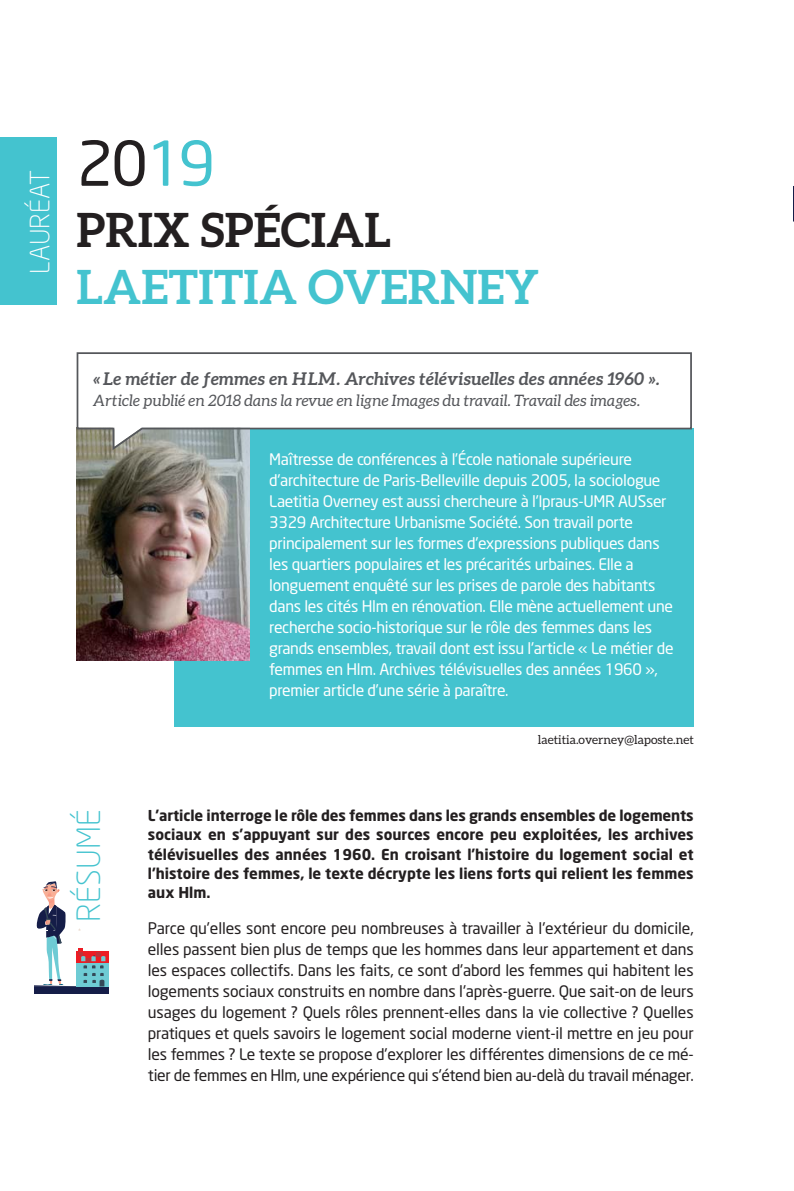
<style>
.page{position:relative;width:794px;height:1191px;background:#fff}
.page>*{position:absolute;margin:0;border:0;box-sizing:border-box;transform-origin:0 0}
.t1{font:61.07px "Neo Sans";color:#231f20}
.t2{font:700 47.07px "Aleo";color:#44c3cf}
.t3{font:700 47.07px "Aleo";color:#231f20}
.t4{font:300 31.5px "Neo Sans";color:#44c3cf}
.t5{font:300 26.25px "Neo Sans";color:#fff}
.t6{font:italic 700 17.5px "Aleo";color:#55575b}
.t7{font:15.75px/21px "Neo Sans";letter-spacing:-.02em;color:#fff}
.t8{font:15.75px/21px "Neo Sans";letter-spacing:-.015em;color:#231f20;text-align:justify}
.t9{font:italic 15.75px "Aleo";color:#55575b}
.t10{font:700 14.88px/19.2px "Neo Sans";color:#231f20;text-align:justify}
.t11{font:12.25px "Aleo";color:#231f20}
.s1{color:#44c3cf}
</style>
<div class="page">
<div style="left:175px;top:428px;width:518px;height:298px;background:#44c3cf"></div>
<img style="left:77px;top:450px;width:172px;height:210px">
<svg style="left:77px;top:352px;width:615px;height:98px"></svg>
<div style="left:0;top:137px;width:57px;height:168px;background:#44c3cf"></div>
<svg style="left:793px;top:186px;width:1px;height:35px"></svg>
<svg style="left:34px;top:881px;width:75px;height:112px"></svg>
<h3 class="t5" style="left:30px;top:273px;width:105px;rotate:-90deg">LAURÉAT</h3>
<h1 class="t1" style="left:77px;top:140px;width:140px">20<span class="s1">19</span></h1>
<h2 class="t3" style="left:77px;top:212px;width:316px">PRIX SPÉCIAL</h2>
<h2 class="t2" style="left:77px;top:268px;width:464px">LAETITIA OVERNEY</h2>
<p class="t6" style="left:93px;top:371px;width:568px">« Le métier de femmes en HLM. Archives télévisuelles des années 1960 ».</p>
<p class="t9" style="left:93px;top:394px;width:548px">Article publié en 2018 dans la revue en ligne Images du travail. Travail des images.</p>
<p class="t7" style="left:269px;top:450px;width:406px">Maîtresse de conférences à l’École nationale supérieure d'architecture de Paris-Belleville depuis 2005, la sociologue Laetitia Overney est aussi chercheure à l'Ipraus-UMR AUSser 3329 Architecture Urbanisme Société. Son travail porte principalement sur les formes d'expressions publiques dans les quartiers populaires et les précarités urbaines. Elle a longuement enquêté sur les prises de parole des habitants dans les cités Hlm en rénovation. Elle mène actuellement une recherche socio-historique sur le rôle des femmes dans les grands ensembles, travail dont est issu l'article « Le métier de femmes en Hlm. Archives télévisuelles des années 1960 », premier article d’une série à paraître.</p>
<h3 class="t4" style="left:77px;top:921px;width:114px;rotate:-90deg">RÉSUMÉ</h3>
<p class="t11" style="left:538px;top:735px;width:157px">laetitia.overney@laposte.net</p>
<p class="t10" style="left:148px;top:807px;width:547px">L'article interroge le rôle des femmes dans les grands ensembles de logements sociaux en s'appuyant sur des sources encore peu exploitées, les archives télévisuelles des années 1960. En croisant l'histoire du logement social et l'histoire des femmes, le texte décrypte les liens forts qui relient les femmes aux Hlm.</p>
<p class="t8" style="left:148px;top:919px;width:547px">Parce qu'elles sont encore peu nombreuses à travailler à l'extérieur du domicile, elles passent bien plus de temps que les hommes dans leur appartement et dans les espaces collectifs. Dans les faits, ce sont d'abord les femmes qui habitent les logements sociaux construits en nombre dans l'après-guerre. Que sait-on de leurs usages du logement ? Quels rôles prennent-elles dans la vie collective ? Quelles pratiques et quels savoirs le logement social moderne vient-il mettre en jeu pour les femmes ? Le texte se propose d'explorer les différentes dimensions de ce mé&shy;tier de femmes en Hlm, une expérience qui s'étend bien au-delà du travail ménager.</p>
</div>
